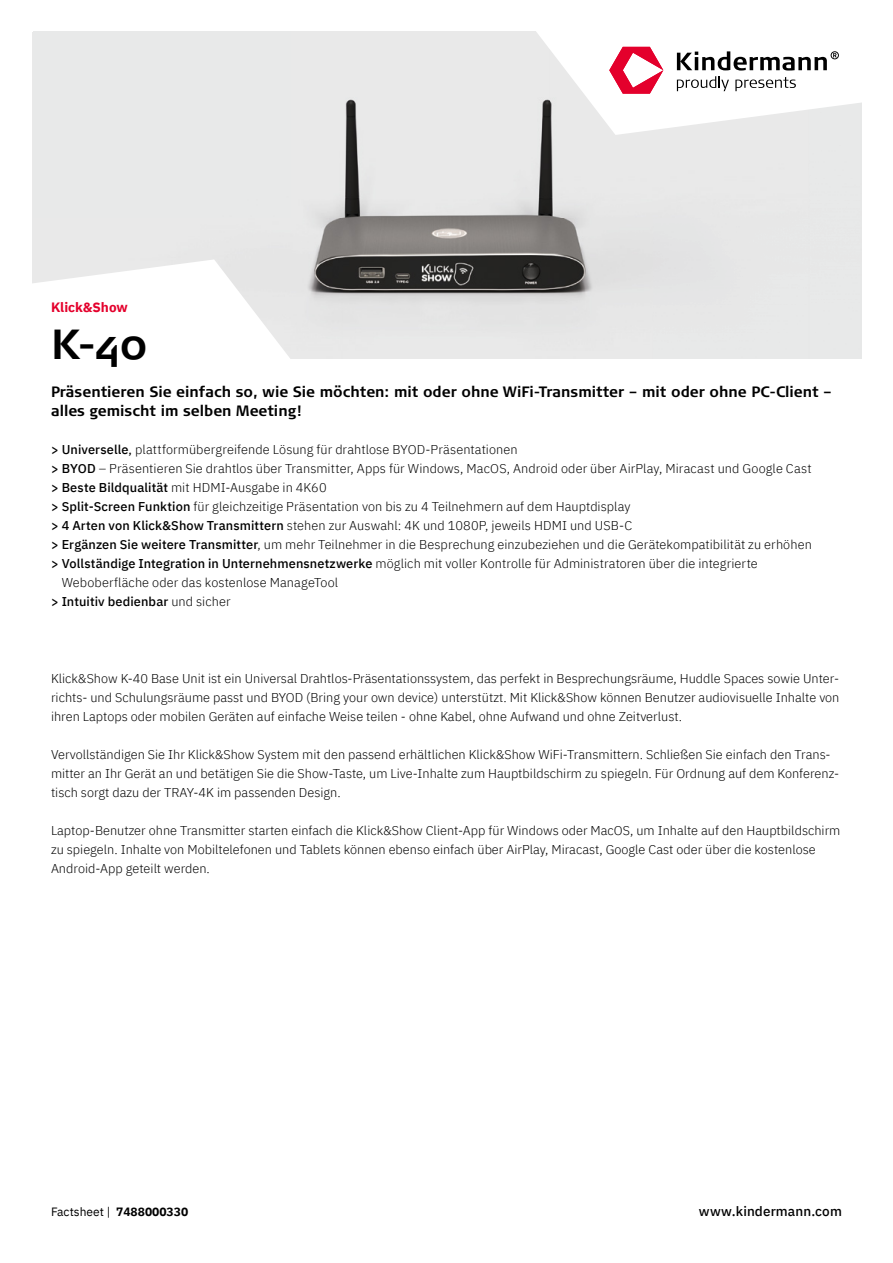
<style>
.page{position:relative;width:893px;height:1263px;background:#fff}
.page>*{position:absolute;margin:0;border:0;box-sizing:border-box;transform-origin:0 0}
.t1{font:500 42px "Signa";color:#000}
.t2{font:500 15px/19px "Signa";color:#000}
.t3{font:500 13.5px "IBM Plex Sans";letter-spacing:.01em;color:#000}
.t4{font:700 13.5px "IBM Plex Sans";color:#e4002c}
.t5{font:300 12.75px/19px "IBM Plex Sans";color:#000}
.t6{font:500 12.75px "IBM Plex Sans";letter-spacing:.005em;color:#000}
.t7{font:12px "IBM Plex Sans";color:#000}
.s1{font-weight:500}
.s2{font-weight:400}
.s3{font-weight:300}
.s4{font-weight:700}
</style>
<div class="page">
<img style="left:33px;top:32px;width:828px;height:327px">
<svg style="left:512px;top:31px;width:350px;height:104px"></svg>
<svg style="left:32px;top:259px;width:273px;height:100px"></svg>
<svg style="left:609px;top:47px;width:54px;height:47px"></svg>
<svg style="left:677px;top:51px;width:162px;height:40px"></svg>
<p class="t4" style="left:51px;top:296px;width:78px">Klick&amp;Show</p>
<h1 class="t1" style="left:51px;top:315px;width:98px">K-40</h1>
<p class="t2" style="left:51px;top:381px;width:782px">Präsentieren Sie einfach so, wie Sie möchten: mit oder ohne WiFi-Transmitter – mit oder ohne PC-Client – alles gemischt im selben Meeting!</p>
<p class="t5" style="left:51px;top:439px;width:468px"><span class="s1">&gt; Universelle</span><span class="s2">,</span> plattformübergreifende Lösung für drahtlose BYOD-Präsentationen</p>
<p class="t5" style="left:51px;top:458px;width:762px"><span class="s1">&gt; BYOD</span> – Präsentieren Sie drahtlos über Transmitter, Apps für Windows, MacOS, Android oder über AirPlay, Miracast und Google Cast</p>
<p class="t5" style="left:51px;top:477px;width:277px"><span class="s1">&gt; Beste Bildqualität</span> mit HDMI-Ausgabe in 4K60</p>
<p class="t5" style="left:51px;top:496px;width:581px"><span class="s1">&gt; Split-Screen Funktion</span> für gleichzeitige Präsentation von bis zu 4 Teilnehmern auf dem Hauptdisplay</p>
<p class="t5" style="left:51px;top:515px;width:583px"><span class="s1">&gt; 4 Arten von Klick&amp;Show Transmittern</span> stehen zur Auswahl: 4K und 1080P, jeweils HDMI und USB-C</p>
<p class="t5" style="left:51px;top:534px;width:762px"><span class="s1">&gt; Ergänzen Sie weitere Transmitter</span>, um mehr Teilnehmer in die Besprechung einzubeziehen und die Gerätekompatibilität zu erhöhen</p>
<p class="t5" style="left:51px;top:553px;width:708px"><span class="s1">&gt; Vollständige Integration in Unternehmensnetzwerke</span> möglich mit voller Kontrolle für Administratoren über die integrierte</p>
<p class="t5" style="left:62px;top:572px;width:278px">Weboberfläche oder das kostenlose ManageTool</p>
<p class="t6" style="left:51px;top:592px;width:181px">&gt; Intuitiv bedienbar <span class="s3">und sicher</span></p>
<p class="t5" style="left:51px;top:668px;width:790px;text-align:justify">Klick&amp;Show K-40 Base Unit ist ein Universal Drahtlos-Präsentationssystem, das perfekt in Besprechungsräume, Huddle Spaces sowie Unter&shy;richts- und Schulungsräume passt und BYOD (Bring your own device) unterstützt. Mit Klick&amp;Show können Benutzer audiovisuelle Inhalte von ihren Laptops oder mobilen Geräten auf einfache Weise teilen - ohne Kabel, ohne Aufwand und ohne Zeitverlust.</p>
<p class="t5" style="left:51px;top:744px;width:790px">Vervollständigen Sie Ihr Klick&amp;Show System mit den passend erhältlichen Klick&amp;Show WiFi-Transmittern. Schließen Sie einfach den Trans&shy;mitter an Ihr Gerät an und betätigen Sie die Show-Taste, um Live-Inhalte zum Hauptbildschirm zu spiegeln. Für Ordnung auf dem Konferenz&shy;tisch sorgt dazu der TRAY-4K im passenden Design.</p>
<p class="t5" style="left:51px;top:820px;width:791px">Laptop-Benutzer ohne Transmitter starten einfach die Klick&amp;Show Client-App für Windows oder MacOS, um Inhalte auf den Hauptbildschirm zu spiegeln. Inhalte von Mobiltelefonen und Tablets können ebenso einfach über AirPlay, Miracast, Google Cast oder über die kostenlose<br>Android-App geteilt werden.</p>
<p class="t7" style="left:51px;top:1203px;width:139px">Factsheet | <span class="s4">7488000330</span></p>
<p class="t3" style="left:699px;top:1201px;width:145px">www.kindermann.com</p>
</div>
